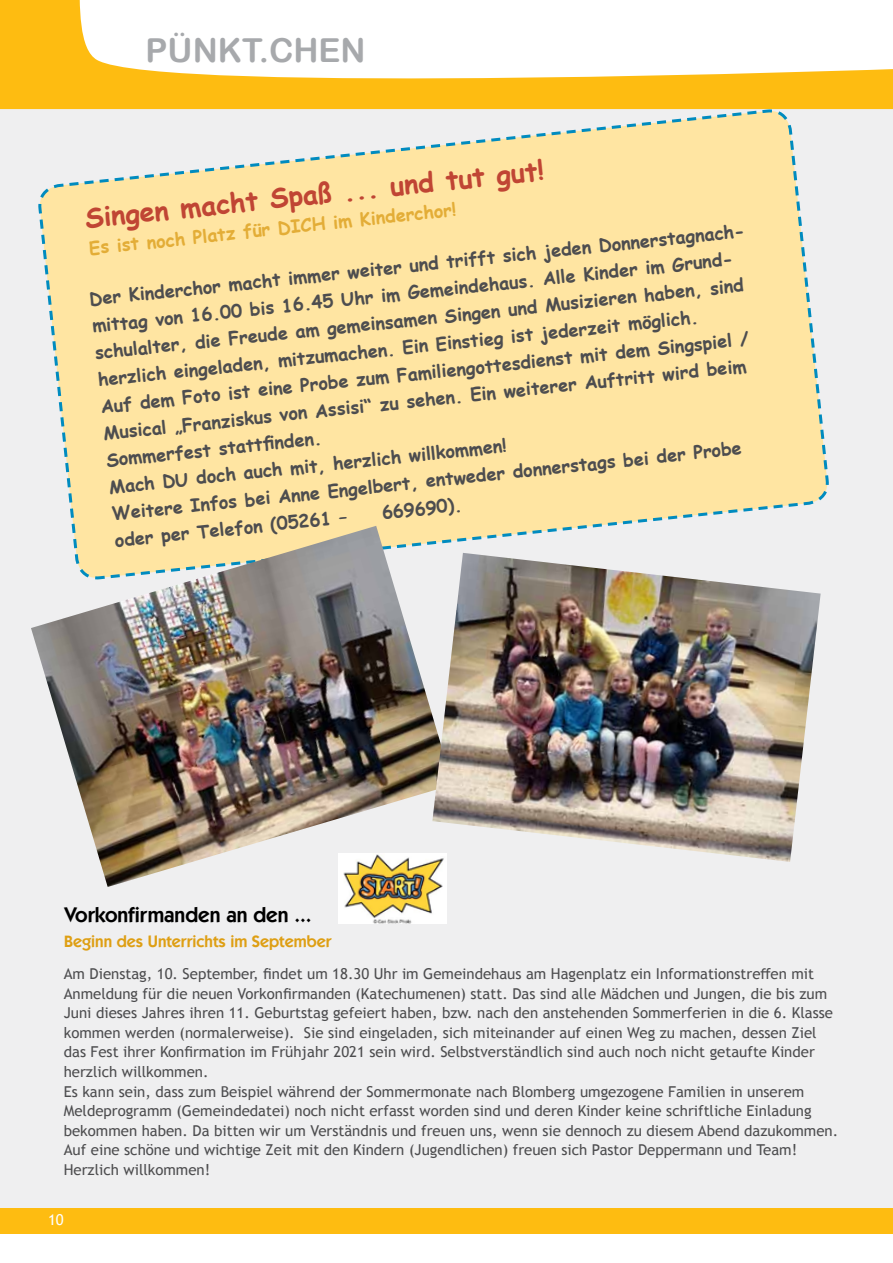
<style>
.page{position:relative;width:893px;height:1263px;background:#fff}
.page>*{position:absolute;margin:0;border:0;box-sizing:border-box;transform-origin:0 0}
.t1{font:33px "Arial Rounded MT Bold";color:#a7a9ac}
.t2{font:700 27px "Comic Sans MS";color:#c04534}
.t3{font:600 21px "Kabel IT Cby BT";color:#000}
.t4{font:700 18px/27px "Comic Sans MS";color:#4d4d4f}
.t5{font:700 18px "Comic Sans MS";color:#e3ad37}
.t6{font:600 16.5px "Kabel IT Cby BT";color:#de9f14}
.t7{font:15px/19.5px "Trebuchet MS";color:#4d4d4f}
.t8{font:15px "Trebuchet MS";color:#fff}
</style>
<div class="page">
<div style="left:0;top:96px;width:893px;height:1125px;background:#efeff0"></div>
<svg style="left:0;top:0;width:893px;height:109px"></svg>
<div style="left:0;top:1208px;width:893px;height:26px;background:#febc11"></div>
<svg style="left:37px;top:73px;width:793px;height:469px;background:#fae2a3"></svg>
<img style="left:338px;top:887px;width:108px;height:36px">
<img style="left:31px;top:526px;width:422px;height:361px">
<img style="left:432px;top:553px;width:389px;height:309px">
<h1 class="t1" style="left:146px;top:30px;width:71px">PÜNKT</h1>
<h1 class="t1" style="left:259px;top:30px;width:35px">.CHEN</h1>
<h2 class="t2" style="left:83px;top:198px;width:463px;rotate:-6deg">Singen macht Spaß ... und tut gut!</h2>
<p class="t5" style="left:88px;top:235px;width:370px;rotate:-6deg">Es ist noch Platz für DICH im Kinderchor!</p>
<p class="t4" style="left:88px;top:285px;width:658px;rotate:-6deg">Der Kinderchor macht immer weiter und trifft sich jeden Donnerstagnach&shy;mittag von 16.00 bis 16.45 Uhr im Gemeindehaus. Alle Kinder im Grund&shy;schulalter, die Freude am gemeinsamen Singen und Musizieren haben, sind herzlich eingeladen, mitzumachen. Ein Einstieg ist jederzeit möglich.<br>Auf dem Foto ist eine Probe zum Familiengottesdienst mit dem Singspiel / Musical „Franziskus von Assisi“ zu sehen. Ein weiterer Auftritt wird beim Sommerfest stattfinden.<br>Mach DU doch auch mit, herzlich willkommen!<br>Weitere Infos bei Anne Engelbert, entweder donnerstags bei der Probe oder per Telefon (05261 –</p>
<p class="t4" style="left:380px;top:499px;width:82px;rotate:-6deg">669690).</p>
<h3 class="t3" style="left:65px;top:902px;width:248px">Vorkonfirmanden an den ...</h3>
<p class="t6" style="left:64px;top:931px;width:269px">Beginn des Unterrichts im September</p>
<p class="t7" style="left:64px;top:964px;width:776px">Am Dienstag, 10. September, findet um 18.30 Uhr im Gemeindehaus am Hagenplatz ein Informationstreffen mit Anmeldung für die neuen Vorkonfirmanden (Katechumenen) statt. Das sind alle Mädchen und Jungen, die bis zum Juni dieses Jahres ihren 11. Geburtstag gefeiert haben, bzw. nach den anstehenden Sommerferien in die 6. Klasse kommen werden (normalerweise). Sie sind eingeladen, sich miteinander auf einen Weg zu machen, dessen Ziel das Fest ihrer Konfirmation im Frühjahr 2021 sein wird. Selbstverständlich sind auch noch nicht getaufte Kinder herzlich willkommen.<br>Es kann sein, dass zum Beispiel während der Sommermonate nach Blomberg umgezogene Familien in unserem Meldeprogramm (Gemeindedatei) noch nicht erfasst worden sind und deren Kinder keine schriftliche Einladung bekommen haben. Da bitten wir um Verständnis und freuen uns, wenn sie dennoch zu diesem Abend dazukommen.<br>Auf eine schöne und wichtige Zeit mit den Kindern (Jugendlichen) freuen sich Pastor Deppermann und Team!<br>Herzlich willkommen!</p>
<p class="t8" style="left:48px;top:1211px;width:17px">10</p>
</div>
